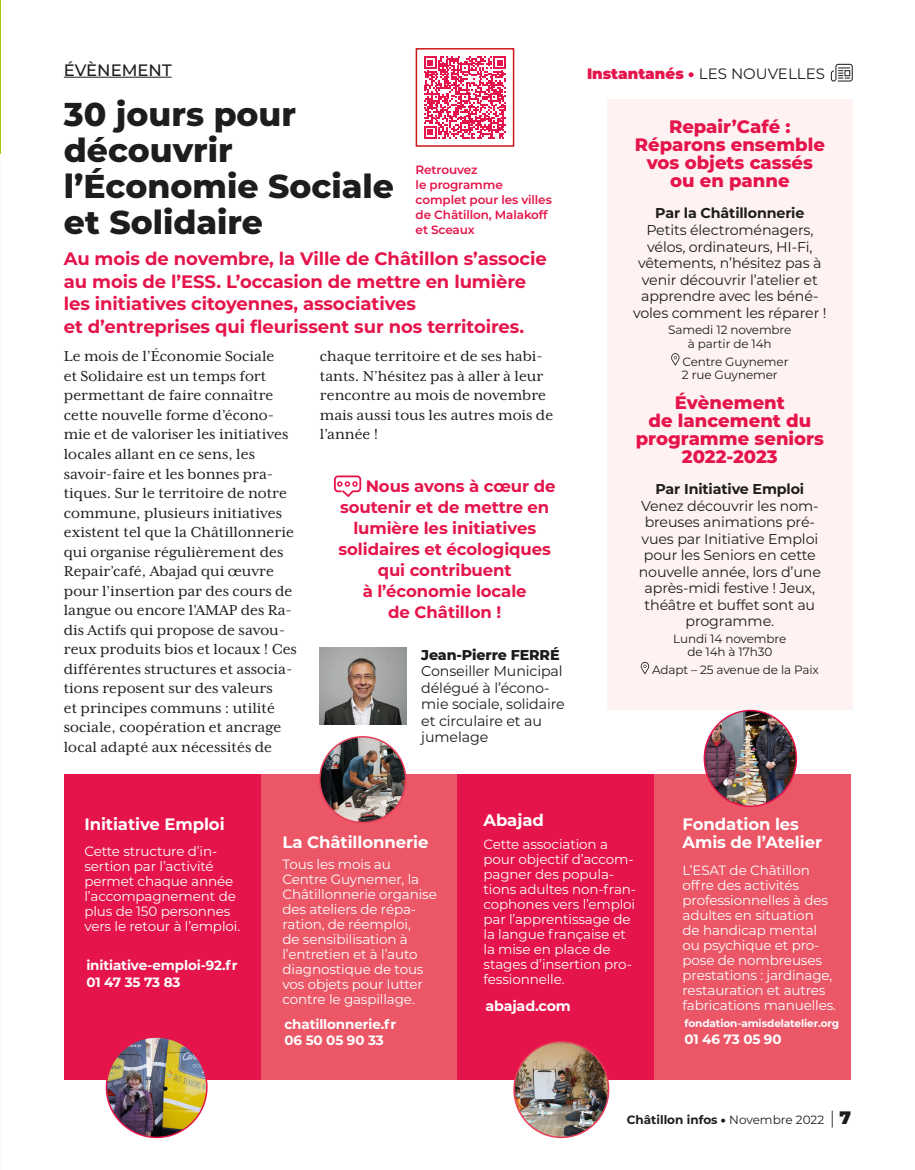
<style>
.page{position:relative;width:915px;height:1170px;background:#fff}
.page>*{position:absolute;margin:0;border:0;box-sizing:border-box;transform-origin:0 0}
.t1{font:800 33px "Montserrat";color:#1d1d1b}
.t2{font:700 18px/22.5px "Montserrat";letter-spacing:-.005em;color:#e5144a}
.t3{font:800 18px/18px "Montserrat";color:#e5144a;text-align:center}
.Style_de_paragraphe{font:16.5px/19.5px "Mrs Eaves XL Serif OT";color:#1d1d1b}
.t4{font:700 16.5px "Montserrat";letter-spacing:-.005em;color:#e5144a}
.t5{font:700 16.5px/18px "Montserrat";letter-spacing:-.005em;color:#fff}
.t6{font:500 16.5px "Montserrat";color:#1d1d1b}
.t7{font:900 15px "Montserrat";color:#e5144a}
.t8{font:14.25px/16.5px "Montserrat";letter-spacing:-.01em;color:#1d1d1b;text-align:center}
.t9{font:700 14.25px "Montserrat";letter-spacing:-.01em;color:#1d1d1b}
.t10{font:800 14.25px "Montserrat";letter-spacing:-.01em;color:#1d1d1b}
.t11{font:700 14.25px "Montserrat";letter-spacing:-.01em;color:#fff}
.t12{font:13.5px/15px "Montserrat";letter-spacing:-.01em;color:#fff}
.t13{font:700 13.5px "Montserrat";letter-spacing:-.01em;color:#fff}
.t14{font:12px "Montserrat";letter-spacing:-.01em;color:#1d1d1b}
.t15{font:600 12px/15px "Montserrat";letter-spacing:-.01em;color:#e5144a}
.t16{font:700 12px "Montserrat";color:#1d1d1b}
.t17{font:700 10.5px "Montserrat";letter-spacing:-.01em;color:#fff}
.s1{font-weight:400;color:#1d1d1b}
.s2{font-weight:900}
.s3{font-weight:400}
.s4{font-weight:300;font-size:18px}
.s5{font-weight:900;font-size:18px}
</style>
<div class="page">
<svg style="left:830px;top:63px;width:23px;height:19px"></svg>
<hr style="left:64px;top:77px;width:108px;height:1px;background:#1d1d1b">
<div style="left:607px;top:99px;width:245px;height:610px;background:#fef3f2"></div>
<svg style="left:671px;top:353px;width:8px;height:12px"></svg>
<svg style="left:334px;top:475px;width:28px;height:22px"></svg>
<img style="left:320px;top:647px;width:86px;height:77px">
<svg style="left:424px;top:56px;width:82px;height:83px"></svg>
<div style="left:415px;top:48px;width:99px;height:99px;border:2px solid #cd171a"></div>
<div style="left:64px;top:774px;width:196px;height:305px;background:#e5144a"></div>
<div style="left:260px;top:774px;width:197px;height:305px;background:#eb5767"></div>
<div style="left:457px;top:774px;width:197px;height:305px;background:#e5144a"></div>
<div style="left:654px;top:774px;width:196px;height:305px;background:#eb5767"></div>
<img style="left:106px;top:1036px;width:101px;height:101px;border-radius:50px">
<div style="left:106px;top:1036px;width:101px;height:101px;border:2px solid #e5144a;border-radius:50%"></div>
<img style="left:320px;top:736px;width:85px;height:86px;border-radius:43px">
<div style="left:319px;top:736px;width:87px;height:87px;border:2px solid #e83c59;border-radius:50%"></div>
<img style="left:706px;top:712px;width:90px;height:94px">
<div style="left:703px;top:709px;width:93px;height:98px;border:2px solid #e5144a;border-radius:50%"></div>
<img style="left:514px;top:1043px;width:94px;height:94px">
<div style="left:513px;top:1040px;width:96px;height:97px;border:2px solid #e83c59;border-radius:50%"></div>
<hr style="left:0;top:0;width:1px;height:154px;background:#acc710">
<svg style="left:640px;top:661px;width:9px;height:13px"></svg>
<p class="t6" style="left:64px;top:58px;width:109px">ÉVÈNEMENT</p>
<p class="t1" style="left:64px;top:90px;width:234px">30 jours pour</p>
<p class="t1" style="left:64px;top:126px;width:170px">découvrir</p>
<p class="t1" style="left:64px;top:162px;width:332px">l’Économie Sociale</p>
<p class="t1" style="left:64px;top:198px;width:201px">et Solidaire</p>
<p class="t15" style="left:415px;top:162px;width:63px">Retrouvez</p>
<p class="t15" style="left:415px;top:177px;width:89px">le programme</p>
<p class="t15" style="left:415px;top:192px;width:138px">complet pour les villes de Châtillon, Malakoff et Sceaux</p>
<p class="t2" style="left:64px;top:247px;width:484px">Au mois de novembre, la Ville de Châtillon s’associe au mois de l’ESS. L’occasion de mettre en lumière les initiatives citoyennes, associatives</p>
<p class="t2" style="left:64px;top:314px;width:461px">et d’entreprises qui fleurissent sur nos territoires.</p>
<p class="Style_de_paragraphe" style="left:64px;top:347px;width:234px">Le mois de l’Économie Sociale<br>et Solidaire est un temps fort permettant de faire connaître cette nouvelle forme d’écono&shy;mie et de valoriser les initiatives locales allant en ce sens, les savoir-faire et les bonnes pra&shy;tiques. Sur le territoire de notre commune, plusieurs initiatives existent tel que la Châtillonnerie qui organise régulièrement des<br>Repair’café, Abajad qui œuvre pour l’insertion par des cours de langue ou encore l'AMAP des Ra&shy;dis Actifs qui propose de savou&shy;reux produits bios et locaux ! Ces différentes structures et associa&shy;tions reposent sur des valeurs<br>et principes communs : utilité sociale, coopération et ancrage local adapté aux nécessités de</p>
<p class="Style_de_paragraphe" style="left:320px;top:347px;width:235px">chaque territoire et de ses habi&shy;tants. N’hésitez pas à aller à leur rencontre au mois de novembre mais aussi tous les autres mois de l’année !</p>
<p class="t4" style="left:365px;top:474px;width:191px">Nous avons à cœur de</p>
<p class="t4" style="left:340px;top:495px;width:211px">soutenir et de mettre en</p>
<p class="t4" style="left:353px;top:516px;width:184px">lumière les initiatives</p>
<p class="t4" style="left:338px;top:537px;width:214px">solidaires et écologiques</p>
<p class="t4" style="left:377px;top:558px;width:135px">qui contribuent</p>
<p class="t4" style="left:362px;top:579px;width:165px">à l’économie locale</p>
<p class="t4" style="left:388px;top:600px;width:114px">de Châtillon !</p>
<p class="t10" style="left:421px;top:644px;width:140px">Jean-Pierre FERRÉ</p>
<p class="t8" style="left:421px;top:662px;width:145px;text-align:left">Conseiller Municipal délégué à l’écono&shy;mie sociale, solidaire et circulaire et au jumelage</p>
<p class="t7" style="left:586px;top:62px;width:239px">Instantanés • <span class="s1">LES NOUVELLES</span></p>
<p class="t3" style="left:668px;top:117px;width:123px">Repair’Café :</p>
<p class="t3" style="left:634px;top:135px;width:191px">Réparons ensemble vos objets cassés ou en panne</p>
<p class="t9" style="left:655px;top:203px;width:151px">Par la Châtillonnerie</p>
<p class="t8" style="left:633px;top:221px;width:195px">Petits électroménagers, vélos, ordinateurs, HI-Fi, vêtements, n’hésitez pas à venir découvrir l’atelier et apprendre avec les béné&shy;voles comment les réparer !</p>
<p class="t14" style="left:668px;top:321px;width:125px">Samedi 12 novembre</p>
<p class="t14" style="left:687px;top:335px;width:85px">à partir de 14h</p>
<p class="t14" style="left:682px;top:353px;width:108px">Centre Guynemer</p>
<p class="t14" style="left:681px;top:366px;width:97px">2 rue Guynemer</p>
<p class="t3" style="left:674px;top:392px;width:111px">Évènement</p>
<p class="t3" style="left:635px;top:410px;width:190px">de lancement du programme seniors<br>2022-2023</p>
<p class="t9" style="left:655px;top:478px;width:150px">Par Initiative Emploi</p>
<p class="t8" style="left:638px;top:497px;width:184px">Venez découvrir les nom&shy;breuses animations pré&shy;vues par Initiative Emploi pour les Seniors en cette nouvelle année, lors d’une après-midi festive ! Jeux, théâtre et buffet sont au programme.</p>
<p class="t14" style="left:673px;top:630px;width:115px">Lundi 14 novembre</p>
<p class="t14" style="left:687px;top:643px;width:86px">de 14h à 17h30</p>
<p class="t14" style="left:651px;top:661px;width:168px">Adapt – 25 avenue de la Paix</p>
<p class="t5" style="left:84px;top:814px;width:142px">Initiative Emploi</p>
<p class="t12" style="left:84px;top:843px;width:157px">Cette structure d’in&shy;sertion par l’activité permet chaque année l’accompagnement de plus de 150 personnes vers le retour à l’emploi.</p>
<p class="t13" style="left:86px;top:955px;width:153px">initiative-emploi-92.fr</p>
<p class="t13" style="left:86px;top:972px;width:96px">01 47 35 73 83</p>
<p class="t5" style="left:282px;top:831px;width:147px">La Châtillonnerie</p>
<p class="t12" style="left:282px;top:856px;width:156px">Tous les mois au<br>Centre Guynemer, la<br>Châtillonnerie organise des ateliers de répa&shy;ration, de réemploi,<br>de sensibilisation à l’entretien et à l’auto diagnostique de tous vos objets pour lutter contre le gaspillage.</p>
<p class="t13" style="left:284px;top:1014px;width:113px">chatillonnerie.fr</p>
<p class="t13" style="left:284px;top:1030px;width:101px">06 50 05 90 33</p>
<p class="t5" style="left:483px;top:810px;width:62px">Abajad</p>
<p class="t12" style="left:483px;top:835px;width:154px">Cette association a pour objectif d’accom&shy;pagner des popula&shy;tions adultes non-fran&shy;cophones vers l’emploi par l’apprentissage de la langue française et la mise en place de stages d’insertion pro&shy;fessionnelle.</p>
<p class="t11" style="left:485px;top:995px;width:87px">abajad.com</p>
<p class="t5" style="left:682px;top:814px;width:141px">Fondation les<br>Amis de l’Atelier</p>
<p class="t12" style="left:682px;top:862px;width:155px">L’ESAT de Châtillon offre des activités professionnelles à des adultes en situation<br>de handicap mental ou psychique et pro&shy;pose de nombreuses prestations : jardinage, restauration et autres fabrications manuelles.</p>
<p class="t17" style="left:684px;top:1016px;width:156px">fondation-amisdelatelier.org</p>
<p class="t13" style="left:684px;top:1029px;width:99px">01 46 73 05 90</p>
<p class="t16" style="left:626px;top:1110px;width:226px">Châtillon infos <span class="s2">•</span> <span class="s3">Novembre 2022</span> <span class="s4">|</span> <span class="s5">7</span></p>
</div>
